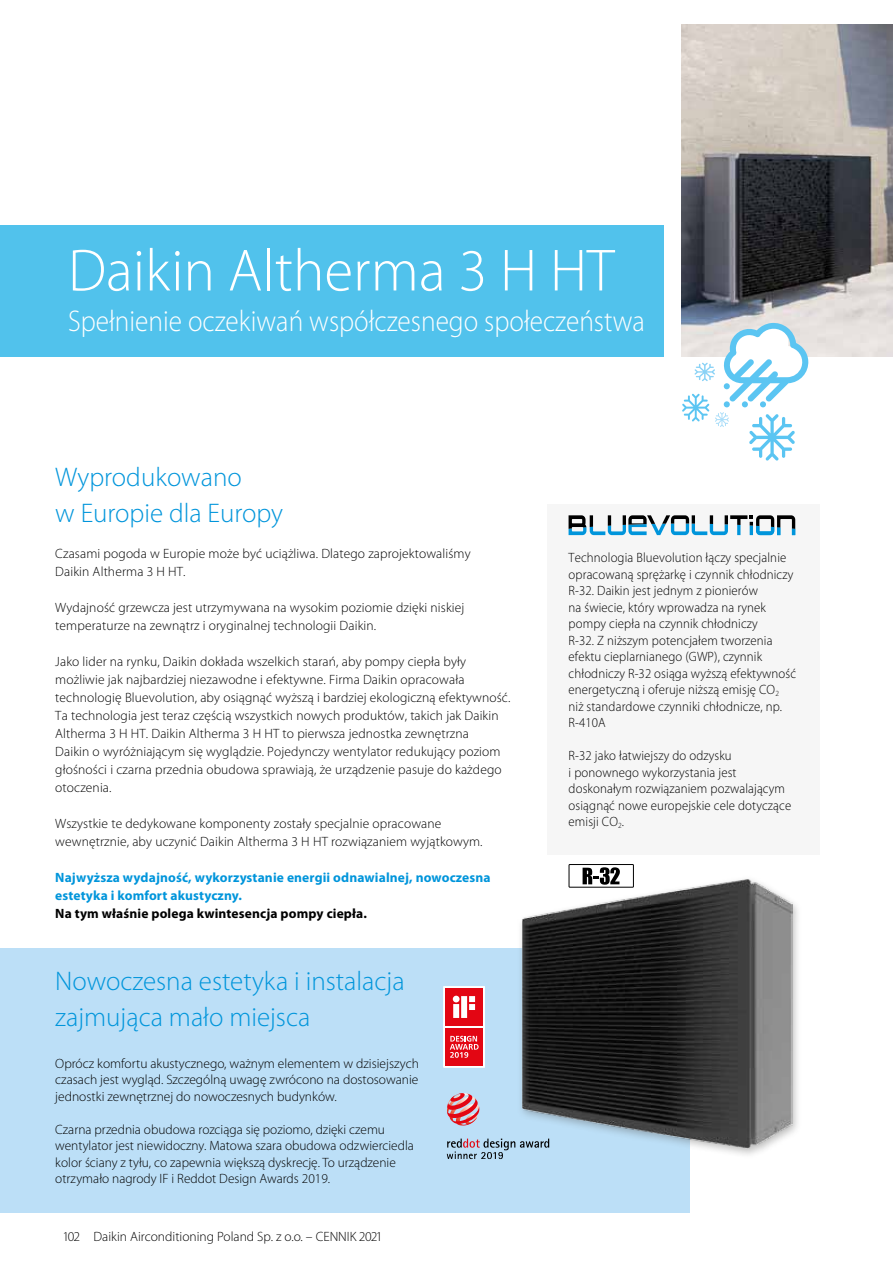
<style>
.page{position:relative;width:893px;height:1263px;background:#fff}
.page>*{position:absolute;margin:0;border:0;box-sizing:border-box;transform-origin:0 0}
.t1{font:300 60px "Myriad Pro";color:#fff}
.t2{font:300 30px "Myriad Pro";color:#fff;scale:.91 1}
.t3{font:300 27px/36px "Myriad Pro";color:#0095db}
.t4{font:300 13.5px/18px "Myriad Pro";letter-spacing:.01em;color:#000}
.t5{font:300 13.5px/16.5px "Myriad Pro";letter-spacing:.01em;color:#000;scale:.95 1}
.t6{font:700 13.5px/18px "Myriad Pro";letter-spacing:.01em;color:#0095db}
.t7{font:700 13.5px "Myriad Pro";letter-spacing:.01em;color:#000}
</style>
<div class="page">
<img style="left:681px;top:25px;width:212px;height:331px">
<div style="left:0;top:225px;width:664px;height:131px;background:#51c2ec"></div>
<div style="left:0;top:948px;width:690px;height:264px;background:#bcdff7"></div>
<div style="left:517px;top:875px;width:285px;height:284px;background:#575756;opacity:.4"></div>
<img style="left:522px;top:878px;width:271px;height:270px">
<div style="left:443px;top:986px;width:42px;height:82px;background:#fff"></div>
<div style="left:445px;top:1028px;width:38px;height:38px;background:#e30613"></div>
<div style="left:445px;top:988px;width:38px;height:38px;background:#e30613"></div>
<svg style="left:453px;top:996px;width:22px;height:22px"></svg>
<svg style="left:450px;top:1036px;width:29px;height:22px"></svg>
<svg style="left:682px;top:322px;width:127px;height:139px"></svg>
<svg style="left:447px;top:1093px;width:32px;height:32px"></svg>
<svg style="left:447px;top:1138px;width:102px;height:21px"></svg>
<div style="left:547px;top:505px;width:272px;height:350px;background:#f6f6f6"></div>
<svg style="left:569px;top:515px;width:226px;height:20px"></svg>
<div style="left:569px;top:864px;width:65px;height:24px;border:1px solid #000"></div>
<svg style="left:583px;top:867px;width:37px;height:18px"></svg>
<h1 class="t1" style="left:68px;top:234px;width:548px">Daikin Altherma 3 H HT</h1>
<h2 class="t2" style="left:68px;top:303px;width:635px">Spełnienie oczekiwań współczesnego społeczeństwa</h2>
<h3 class="t3" style="left:55px;top:459px;width:229px">Wyprodukowano<br>w Europie dla Europy</h3>
<p class="t4" style="left:55px;top:544px;width:417px">Czasami pogoda w Europie może być uciążliwa. Dlatego zaprojektowaliśmy<br>Daikin Altherma 3 H HT.</p>
<p class="t4" style="left:55px;top:598px;width:411px">Wydajność grzewcza jest utrzymywana na wysokim poziomie dzięki niskiej temperaturze na zewnątrz i oryginalnej technologii Daikin.</p>
<p class="t4" style="left:55px;top:652px;width:457px">Jako lider na rynku, Daikin dokłada wszelkich starań, aby pompy ciepła były możliwie jak najbardziej niezawodne i efektywne. Firma Daikin opracowała technologię Bluevolution, aby osiągnąć wyższą i bardziej ekologiczną efektywność.<br>Ta technologia jest teraz częścią wszystkich nowych produktów, takich jak Daikin Altherma 3 H HT. Daikin Altherma 3 H HT to pierwsza jednostka zewnętrzna<br>Daikin o wyróżniającym się wyglądzie. Pojedynczy wentylator redukujący poziom głośności i czarna przednia obudowa sprawiają, że urządzenie pasuje do każdego otoczenia.</p>
<p class="t4" style="left:55px;top:814px;width:429px">Wszystkie te dedykowane komponenty zostały specjalnie opracowane wewnętrznie, aby uczynić Daikin Altherma 3 H HT rozwiązaniem wyjątkowym.</p>
<p class="t6" style="left:55px;top:868px;width:437px">Najwyższa wydajność, wykorzystanie energii odnawialnej, nowoczesna estetyka i komfort akustyczny.</p>
<p class="t7" style="left:55px;top:905px;width:313px">Na tym właśnie polega kwintesencja pompy ciepła.</p>
<h3 class="t3" style="left:55px;top:963px;width:351px">Nowoczesna estetyka i instalacja zajmująca mało miejsca</h3>
<p class="t4" style="left:55px;top:1055px;width:365px;line-height:16.5px;text-align:justify">Oprócz komfortu akustycznego, ważnym elementem w dzisiejszych czasach jest wygląd. Szczególną uwagę zwrócono na dostosowanie jednostki zewnętrznej do nowoczesnych budynków.</p>
<p class="t4" style="left:55px;top:1121px;width:360px;line-height:16.5px">Czarna przednia obudowa rozciąga się poziomo, dzięki czemu wentylator jest niewidoczny. Matowa szara obudowa odzwierciedla kolor ściany z tyłu, co zapewnia większą dyskrecję. To urządzenie otrzymało nagrody IF i Reddot Design Awards 2019.</p>
<p class="t4" style="left:64px;top:1228px;width:319px">102 Daikin Airconditioning Poland Sp. z o.o. – CENNIK 2021</p>
<p class="t5" style="left:569px;top:549px;width:241px">Technologia Bluevolution łączy specjalnie opracowaną sprężarkę i czynnik chłodniczy R-32. Daikin jest jednym z pionierów<br>na świecie, który wprowadza na rynek pompy ciepła na czynnik chłodniczy<br>R-32. Z niższym potencjałem tworzenia efektu cieplarnianego (GWP), czynnik chłodniczy R-32 osiąga wyższą efektywność energetyczną i oferuje niższą emisję CO<sub>2 </sub>niż standardowe czynniki chłodnicze, np.<br>R-410A</p>
<p class="t5" style="left:569px;top:747px;width:236px">R-32 jako łatwiejszy do odzysku<br>i ponownego wykorzystania jest doskonałym rozwiązaniem pozwalającym osiągnąć nowe europejskie cele dotyczące emisji CO<sub>2</sub>.</p>
</div>
